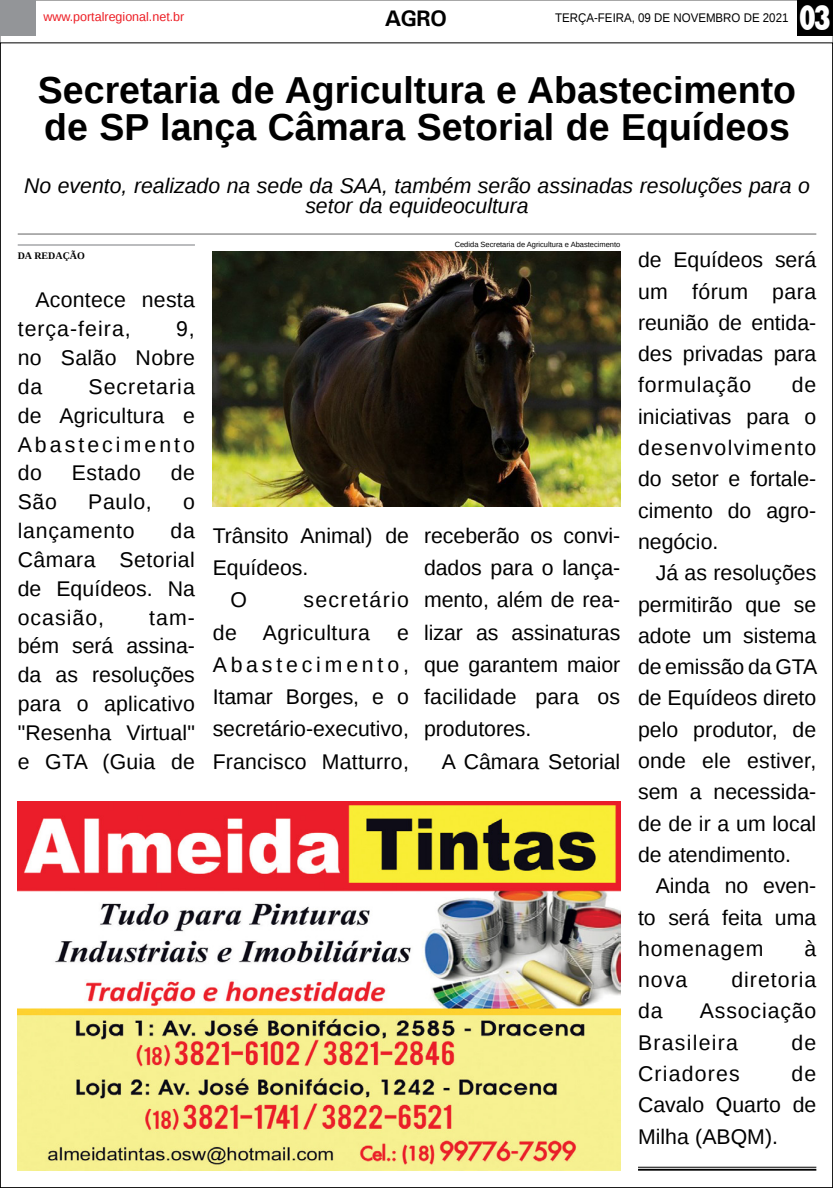
<style>
.page{position:relative;width:833px;height:1188px;background:#fff}
.page>*{position:absolute;margin:0;border:0;box-sizing:border-box;transform-origin:0 0}
.TÍTULO{font:700 37.5px/37.5px "Liberation Sans";color:#000}
.t1{font:800 36.12px "Rockwell";color:#fff;scale:.7 1}
.TITULO_PG{font:700 22.5px "Univers";color:#000}
.MATÉRIA{font:21.25px/31.2px "Liberation Sans";letter-spacing:.01em;color:#000;text-align:justify}
.LINHA_FINA{font:italic 21.25px/20px "Liberation Sans";color:#000;text-align:center}
.MATÉRIA-2{font:21.25px/31.2px "Liberation Sans";letter-spacing:.05em;color:#000}
.MATÉRIA-3{font:21.25px "Liberation Sans";letter-spacing:.035em;color:#000}
.MATÉRIA-4{font:21.25px "Liberation Sans";letter-spacing:.055em;color:#000}
.DATA_PG{font:12.5px "Liberation Sans";color:#000;scale:.92 1}
.DATA_PG-2{font:12.5px "Liberation Sans";color:#ed1d24}
.CRÉDITO_NOME{font:700 10px "Liberation Serif";color:#000}
.CRÉDITO_FOTO{font:7.5px "Liberation Sans";color:#000}
</style>
<div class="page">
<div style="left:0;top:0;width:35px;height:35px;background:#939598"></div>
<div style="left:797px;top:0;width:36px;height:35px;background:#000"></div>
<img style="left:18px;top:801px;width:602px;height:369px">
<hr style="left:638px;top:1166px;width:178px;height:1px;background:#000">
<hr style="left:638px;top:1168px;width:178px;height:2px;background:#000">
<hr style="left:18px;top:233px;width:798px;height:1px;background:#000">
<hr style="left:18px;top:244px;width:177px;height:1px;background:#939598">
<img style="left:213px;top:252px;width:407px;height:254px">
<p class="DATA_PG-2" style="left:43px;top:10px;width:143px">www.portalregional.net.br</p>
<p class="TITULO_PG" style="left:385px;top:5px;width:64px">AGRO</p>
<p class="DATA_PG" style="left:555px;top:10px;width:255px">TERÇA-FEIRA, 09 DE NOVEMBRO DE 2021</p>
<p class="t1" style="left:799px;top:-3px;width:48px">03</p>
<p class="TÍTULO" style="left:38px;top:70px;width:759px">Secretaria de Agricultura e Abastecimento de SP lança Câmara Setorial de Equídeos</p>
<p class="LINHA_FINA" style="left:24px;top:175px;width:787px">No evento, realizado na sede da SAA, também serão assinadas resoluções para o setor da equideocultura</p>
<p class="CRÉDITO_NOME" style="left:18px;top:248px;width:69px">DA REDAÇÃO</p>
<p class="MATÉRIA" style="left:18px;top:286px;width:179px;line-height:28.8px;text-indent:18px">Acontece nesta terça-feira,</p>
<p class="MATÉRIA" style="left:18px;top:315px;width:179px;line-height:28.8px;text-indent:158px">9, no Salão Nobre da</p>
<p class="MATÉRIA" style="left:18px;top:373px;width:179px;line-height:28.8px;text-indent:71px">Secretaria de Agricultura e Abastecimento do</p>
<p class="MATÉRIA" style="left:72px;top:458px;width:71px">Estado</p>
<p class="MATÉRIA" style="left:171px;top:458px;width:26px">de</p>
<p class="MATÉRIA" style="left:18px;top:487px;width:41px">São</p>
<p class="MATÉRIA" style="left:88px;top:487px;width:65px">Paulo,</p>
<p class="MATÉRIA" style="left:183px;top:487px;width:13px">o</p>
<p class="MATÉRIA-3" style="left:18px;top:518px;width:118px">lançamento</p>
<p class="MATÉRIA" style="left:18px;top:517px;width:179px;line-height:28.8px;text-indent:153px">da Câmara Setorial de Equídeos. Na ocasião,</p>
<p class="MATÉRIA" style="left:18px;top:603px;width:179px;line-height:28.8px;text-indent:132px">tam&shy;bém será assina&shy;da as resoluções para o aplicativo "Resenha Virtual" e GTA (Guia de</p>
<p class="CRÉDITO_FOTO" style="left:455px;top:240px;width:167px">Cedida Secretaria de Agricultura e Abastecimento</p>
<p class="MATÉRIA" style="left:213px;top:520px;width:198px;line-height:32.2px">Trânsito Animal) de<br>Equídeos.</p>
<p class="MATÉRIA" style="left:230px;top:585px;width:18px">O</p>
<p class="MATÉRIA" style="left:213px;top:584px;width:198px;line-height:32.2px;text-indent:91px">secretário de Agricultura</p>
<p class="MATÉRIA" style="left:213px;top:617px;width:198px;line-height:32.2px;text-indent:184px">e Abastecimento, Itamar Borges, e o secretário-executivo, Francisco Matturro,</p>
<p class="MATÉRIA" style="left:424px;top:520px;width:198px;line-height:32.2px">receberão os convi&shy;dados para o lança&shy;mento, além de rea&shy;lizar as assinaturas que garantem maior facilidade para os produtores.</p>
<p class="MATÉRIA" style="left:442px;top:746px;width:180px">A Câmara Setorial</p>
<p class="MATÉRIA" style="left:638px;top:245px;width:180px">de Equídeos será um fórum para reunião de entida&shy;des privadas para formulação</p>
<p class="MATÉRIA" style="left:638px;top:370px;width:180px;text-indent:154px">de iniciativas para o desenvolvimento do setor e fortale&shy;cimento do agro&shy;negócio.</p>
<p class="MATÉRIA" style="left:638px;top:558px;width:181px;text-indent:18px">Já as resoluções permitirão que se adote um sistema de emissão da GTA de Equídeos direto pelo produtor, de onde ele estiver, sem a necessida&shy;de de ir a um local de atendimento.</p>
<p class="MATÉRIA" style="left:638px;top:870px;width:180px;text-indent:18px">Ainda no even&shy;to será feita uma homenagem</p>
<p class="MATÉRIA" style="left:804px;top:933px;width:13px">à</p>
<p class="MATÉRIA" style="left:638px;top:964px;width:51px">nova</p>
<p class="MATÉRIA-2" style="left:731px;top:964px;width:86px">diretoria</p>
<p class="MATÉRIA" style="left:638px;top:996px;width:26px">da</p>
<p class="MATÉRIA-2" style="left:638px;top:996px;width:180px;text-indent:62px">Associação<br>Brasileira</p>
<p class="MATÉRIA" style="left:791px;top:1027px;width:26px">de</p>
<p class="MATÉRIA-4" style="left:638px;top:1061px;width:103px">Criadores</p>
<p class="MATÉRIA" style="left:638px;top:1058px;width:180px;text-indent:153px">de Cavalo Quarto de Milha (ABQM).</p>
</div>
